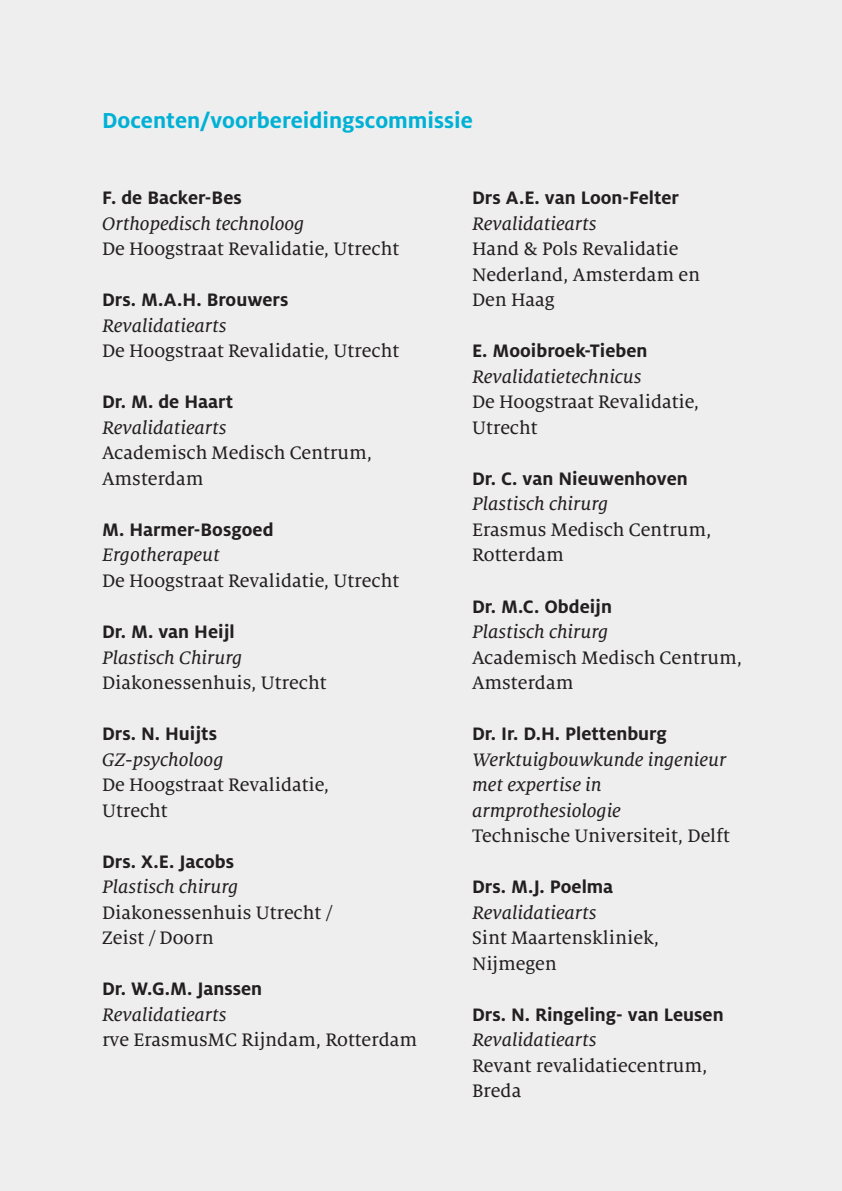
<style>
.page{position:relative;width:842px;height:1191px;background:#eeeeef}
.page>*{position:absolute;margin:0;border:0;box-sizing:border-box;transform-origin:0 0}
.Paragraafkop{font:700 24px "Milo OT";color:#00b1d5}
.Leestekst{font:20px/25.6px "Milo Serif OT Text";color:#231f20}
.Leestekst-2{font:20px/25.6px "Milo Serif OT Text Ita";color:#231f20}
.Subparagraafkop{font:700 20px "Milo OT";color:#231f20}
.Leestekst-3{font:700 20px "Milo OT";color:#231f20}
.s1{font-family:"Milo Serif OT Text"}
</style>
<div class="page">
<p class="Paragraafkop" style="left:102px;top:106px;width:372px">Docenten/voorbereidingscommissie</p>
<p class="Subparagraafkop" style="left:102px;top:187px;width:141px">F. de Backer-Bes</p>
<p class="Leestekst-2" style="left:102px;top:211px;width:204px">Orthopedisch technoloog</p>
<p class="Leestekst" style="left:102px;top:237px;width:299px">De Hoogstraat Revalidatie, Utrecht</p>
<p class="Subparagraafkop" style="left:102px;top:289px;width:188px">Drs. M.A.H. Brouwers</p>
<p class="Leestekst-2" style="left:102px;top:313px;width:126px">Revalidatiearts</p>
<p class="Leestekst" style="left:102px;top:339px;width:299px">De Hoogstraat Revalidatie, Utrecht</p>
<p class="Subparagraafkop" style="left:102px;top:391px;width:133px">Dr. M. de Haart</p>
<p class="Leestekst-2" style="left:102px;top:415px;width:126px">Revalidatiearts</p>
<p class="Leestekst" style="left:102px;top:441px;width:272px">Academisch Medisch Centrum,</p>
<p class="Leestekst" style="left:102px;top:466px;width:103px">Amsterdam</p>
<p class="Subparagraafkop" style="left:102px;top:518px;width:173px">M. Harmer-Bosgoed</p>
<p class="Leestekst-2" style="left:102px;top:543px;width:119px">Ergotherapeut</p>
<p class="Leestekst" style="left:102px;top:568px;width:299px">De Hoogstraat Revalidatie, Utrecht</p>
<p class="Subparagraafkop" style="left:102px;top:620px;width:134px">Dr. M. van Heijl</p>
<p class="Leestekst-2" style="left:102px;top:645px;width:142px">Plastisch Chirurg</p>
<p class="Leestekst" style="left:102px;top:670px;width:226px">Diakonessenhuis, Utrecht</p>
<p class="Subparagraafkop" style="left:102px;top:722px;width:116px">Drs. N. Huijts</p>
<p class="Leestekst-2" style="left:102px;top:747px;width:123px">GZ<span class="s1">-</span>psycholoog</p>
<p class="Leestekst" style="left:102px;top:772px;width:229px">De Hoogstraat Revalidatie,</p>
<p class="Leestekst" style="left:102px;top:798px;width:67px">Utrecht</p>
<p class="Subparagraafkop" style="left:102px;top:850px;width:134px">Drs. X.E. Jacobs</p>
<p class="Leestekst-2" style="left:102px;top:874px;width:138px">Plastisch chirurg</p>
<p class="Leestekst" style="left:102px;top:900px;width:232px">Diakonessenhuis Utrecht /</p>
<p class="Leestekst" style="left:102px;top:925px;width:113px">Zeist / Doorn</p>
<p class="Subparagraafkop" style="left:102px;top:977px;width:162px">Dr. W.G.M. Janssen</p>
<p class="Leestekst-2" style="left:102px;top:1002px;width:126px">Revalidatiearts</p>
<p class="Leestekst" style="left:102px;top:1027px;width:317px">rve ErasmusMC Rijndam, Rotterdam</p>
<p class="Subparagraafkop" style="left:472px;top:187px;width:209px">Drs A.E. van Loon-Felter</p>
<p class="Leestekst-2" style="left:472px;top:211px;width:126px">Revalidatiearts</p>
<p class="Leestekst" style="left:472px;top:237px;width:230px">Hand &amp; Pols Revalidatie<br>Nederland, Amsterdam en<br>Den Haag</p>
<p class="Leestekst-3" style="left:472px;top:340px;width:177px">E. Mooibroek-Tieben</p>
<p class="Leestekst-2" style="left:472px;top:364px;width:171px">Revalidatietechnicus</p>
<p class="Leestekst" style="left:472px;top:390px;width:229px">De Hoogstraat Revalidatie,<br>Utrecht</p>
<p class="Subparagraafkop" style="left:472px;top:467px;width:217px">Dr. C. van Nieuwenhoven</p>
<p class="Leestekst-2" style="left:472px;top:492px;width:138px">Plastisch chirurg</p>
<p class="Leestekst" style="left:472px;top:517px;width:241px">Erasmus Medisch Centrum,<br>Rotterdam</p>
<p class="Subparagraafkop" style="left:472px;top:595px;width:142px">Dr. M.C. Obdeijn</p>
<p class="Leestekst-2" style="left:472px;top:619px;width:138px">Plastisch chirurg</p>
<p class="Leestekst" style="left:472px;top:645px;width:272px">Academisch Medisch Centrum,</p>
<p class="Leestekst" style="left:472px;top:670px;width:103px">Amsterdam</p>
<p class="Subparagraafkop" style="left:472px;top:722px;width:196px">Dr. Ir. D.H. Plettenburg</p>
<p class="Leestekst-2" style="left:472px;top:747px;width:256px">Werktuigbouwkunde ingenieur met expertise in armprothesiologie</p>
<p class="Leestekst" style="left:472px;top:823px;width:259px">Technische Universiteit, Delft</p>
<p class="Subparagraafkop" style="left:472px;top:875px;width:143px">Drs. M.J. Poelma</p>
<p class="Leestekst-2" style="left:472px;top:900px;width:126px">Revalidatiearts</p>
<p class="Leestekst" style="left:472px;top:925px;width:189px">Sint Maartenskliniek,<br>Nijmegen</p>
<p class="Subparagraafkop" style="left:472px;top:1003px;width:253px">Drs. N. Ringeling- van Leusen</p>
<p class="Leestekst-2" style="left:472px;top:1027px;width:126px">Revalidatiearts</p>
<p class="Leestekst" style="left:472px;top:1053px;width:237px">Revant revalidatiecentrum,<br>Breda</p>
</div>
